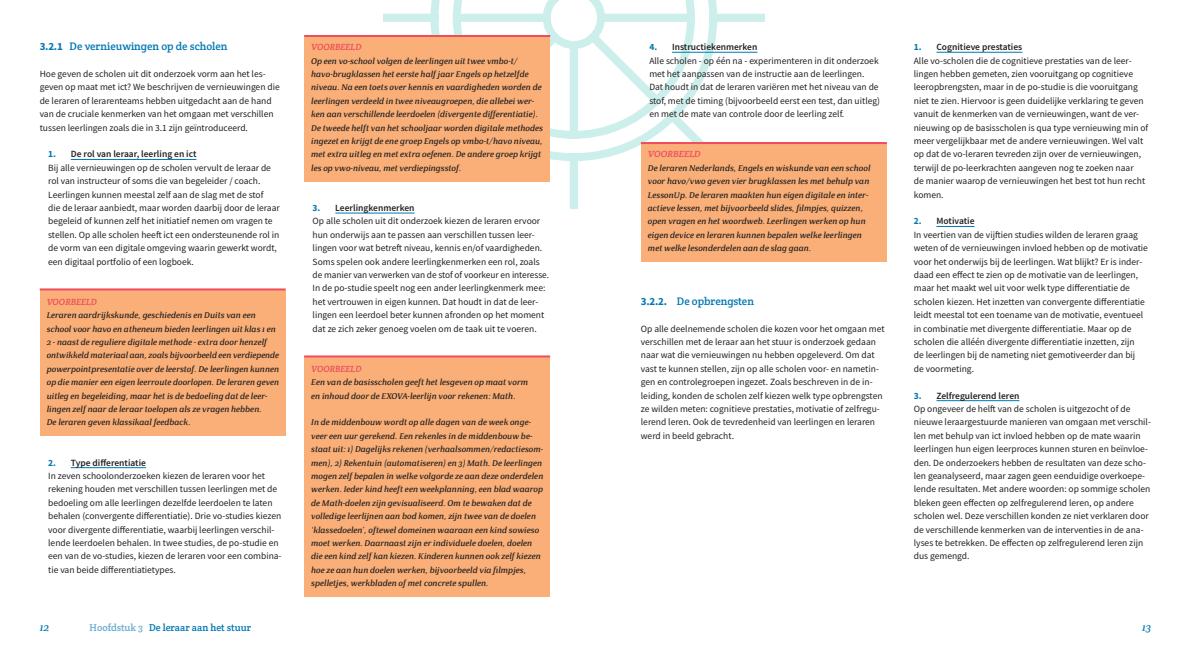
<style>
.page{position:relative;width:1191px;height:652px;background:#fff}
.page>*{position:absolute;margin:0;border:0;box-sizing:border-box;transform-origin:0 0}
.KOP_3_sub-sub_kop{font:11px "Crete Round";color:#0077b2}
.t1{font:italic 100 11px "Crete";color:#0077b2}
.KOP_1_hoofdst{font:10px "Crete Round";color:#0077b2}
.broodtekst{font:9.5px/13.4px "Source Sans Pro";color:#231f20}
.KADER_voorbeeld{font:italic 9px "Crete Round";color:#ef4d5e}
.KADER_voorbeeld-2{font:italic 9px "Crete Round";color:#ef4d5e;scale:1.05 1}
.KADER_voorbeeld-3{font:italic 100 8.5px/13.4px "Crete";color:#231f20}
.s1{font-family:"Source Sans Pro";font-weight:700}
.s2{font-weight:700;color:#0077b2}
.s3{font-weight:600}
.s4{color:#6caad2}
</style>
<div class="page">
<svg style="left:382px;top:0;width:383px;height:209px"></svg>
<hr style="left:71px;top:159px;width:125px;height:1px;background:#0077b2">
<div style="left:40px;top:290px;width:246px;height:25px;background:#f9af77"></div>
<div style="left:40px;top:303px;width:246px;height:133px;background:#f9af77"></div>
<hr style="left:71px;top:467px;width:75px;height:1px;background:#0077b2">
<hr style="left:40px;top:288px;width:246px;height:2px;background:#ef4d5e">
<div style="left:304px;top:35px;width:246px;height:26px;background:#f9af77"></div>
<div style="left:304px;top:49px;width:246px;height:132px;background:#f9af77"></div>
<hr style="left:335px;top:213px;width:79px;height:1px;background:#0077b2">
<div style="left:304px;top:357px;width:246px;height:25px;background:#f9af77"></div>
<div style="left:304px;top:370px;width:246px;height:39px;background:#f9af77"></div>
<div style="left:304px;top:397px;width:246px;height:26px;background:#f9af77"></div>
<div style="left:304px;top:411px;width:246px;height:186px;background:#f9af77"></div>
<hr style="left:304px;top:355px;width:246px;height:2px;background:#ef4d5e">
<hr style="left:672px;top:52px;width:85px;height:1px;background:#0077b2">
<div style="left:641px;top:143px;width:246px;height:25px;background:#f9af77"></div>
<div style="left:641px;top:156px;width:246px;height:106px;background:#f9af77"></div>
<hr style="left:641px;top:142px;width:246px;height:2px;background:#ef4d5e">
<hr style="left:936px;top:52px;width:86px;height:1px;background:#0077b2">
<hr style="left:936px;top:226px;width:38px;height:1px;background:#0077b2">
<hr style="left:936px;top:400px;width:83px;height:1px;background:#0077b2">
<hr style="left:304px;top:35px;width:246px;height:2px;background:#ef4d5e">
<p class="KOP_3_sub-sub_kop" style="left:40px;top:39px;width:189px"><span class="s1">3.2.1</span> De vernieuwingen op de scholen</p>
<p class="broodtekst" style="left:40px;top:67px;width:242px">Hoe geven de scholen uit dit onderzoek vorm aan het les&shy;geven op maat met ict? We beschrijven de vernieuwingen die de leraren of lerarenteams hebben uitgedacht aan de hand van de cruciale kenmerken van het omgaan met verschillen tussen leerlingen zoals die in 3.1 zijn geïntroduceerd.</p>
<p class="broodtekst" style="left:48px;top:148px;width:233px"><span class="s2">1.</span> <span class="s3">De rol van leraar, leerling en ict<br></span>Bij alle vernieuwingen op de scholen vervult de leraar de rol van instructeur of soms die van begeleider / coach.<br>Leerlingen kunnen meestal zelf aan de slag met de stof<br>die de leraar aanbiedt, maar worden daarbij door de leraar begeleid of kunnen zelf het initiatief nemen om vragen te stellen. Op alle scholen heeft ict een ondersteunende rol in de vorm van een digitale omgeving waarin gewerkt wordt, een digitaal portfolio of een logboek.</p>
<p class="KADER_voorbeeld" style="left:47px;top:296px;width:52px">VOORBEELD</p>
<p class="KADER_voorbeeld-3" style="left:47px;top:309px;width:234px">Leraren aardrijkskunde, geschiedenis en Duits van een school voor havo en atheneum bieden leerlingen uit klas 1 en 2 - naast de reguliere digitale methode - extra door henzelf ontwikkeld materiaal aan, zoals bijvoorbeeld een verdiepende powerpointpresentatie over de leerstof. De leerlingen kunnen op die manier een eigen leerroute doorlopen. De leraren geven uitleg en begeleiding, maar het is de bedoeling dat de leer&shy;lingen zelf naar de leraar toelopen als ze vragen hebben.<br>De leraren geven klassikaal feedback.</p>
<p class="broodtekst" style="left:48px;top:456px;width:235px"><span class="s2">2.</span> <span class="s3">Type differentiatie<br></span>In zeven schoolonderzoeken kiezen de leraren voor het rekening houden met verschillen tussen leerlingen met de bedoeling om alle leerlingen dezelfde leerdoelen te laten behalen (convergente differentiatie). Drie vo-studies kiezen voor divergente differentiatie, waarbij leerlingen verschil&shy;lende leerdoelen behalen. In twee studies, de po-studie en een van de vo-studies, kiezen de leraren voor een combina&shy;tie van beide differentiatietypes.</p>
<p class="KADER_voorbeeld" style="left:311px;top:42px;width:52px">VOORBEELD</p>
<p class="KADER_voorbeeld-3" style="left:311px;top:54px;width:233px">Op een vo-school volgen de leerlingen uit twee vmbo-t/ havo-brugklassen het eerste half jaar Engels op hetzelfde niveau. Na een toets over kennis en vaardigheden worden de leerlingen verdeeld in twee niveaugroepen, die allebei wer&shy;ken aan verschillende leerdoelen (divergente differentiatie).<br>De tweede helft van het schooljaar worden digitale methodes ingezet en krijgt de ene groep Engels op vmbo-t/havo niveau, met extra uitleg en met extra oefenen. De andere groep krijgt les op vwo-niveau, met verdiepingsstof.</p>
<p class="broodtekst" style="left:313px;top:201px;width:238px"><span class="s2">3.</span> <span class="s3">Leerlingkenmerken<br></span>Op alle scholen uit dit onderzoek kiezen de leraren ervoor hun onderwijs aan te passen aan verschillen tussen leer&shy;lingen voor wat betreft niveau, kennis en/of vaardigheden.<br>Soms spelen ook andere leerlingkenmerken een rol, zoals de manier van verwerken van de stof of voorkeur en interesse.<br>In de po-studie speelt nog een ander leerlingkenmerk mee: het vertrouwen in eigen kunnen. Dat houdt in dat de leer&shy;lingen een leerdoel beter kunnen afronden op het moment dat ze zich zeker genoeg voelen om de taak uit te voeren.</p>
<p class="KADER_voorbeeld" style="left:311px;top:363px;width:52px">VOORBEELD</p>
<p class="KADER_voorbeeld-3" style="left:311px;top:376px;width:218px">Een van de basisscholen geeft het lesgeven op maat vorm en inhoud door de EXOVA-leerlijn voor rekenen: Math.</p>
<p class="KADER_voorbeeld-3" style="left:311px;top:416px;width:234px">In de middenbouw wordt op alle dagen van de week onge&shy;veer een uur gerekend. Een rekenles in de middenbouw be&shy;staat uit: 1) Dagelijks rekenen (verhaalsommen/redactiesom&shy;men), 2) Rekentuin (automatiseren) en 3) Math. De leerlingen mogen zelf bepalen in welke volgorde ze aan deze onderdelen werken. Ieder kind heeft een weekplanning, een blad waarop de Math-doelen zijn gevisualiseerd. Om te bewaken dat de volledige leerlijnen aan bod komen, zijn twee van de doelen ‘klassedoelen’, oftewel domeinen waaraan een kind sowieso moet werken. Daarnaast zijn er individuele doelen, doelen die een kind zelf kan kiezen. Kinderen kunnen ook zelf kiezen hoe ze aan hun doelen werken, bijvoorbeeld via filmpjes, spelletjes, werkbladen of met concrete spullen.</p>
<p class="broodtekst" style="left:649px;top:40px;width:232px"><span class="s2">4.</span> <span class="s3">Instructiekenmerken<br></span>Alle scholen - op één na - experimenteren in dit onderzoek met het aanpassen van de instructie aan de leerlingen.<br>Dat houdt in dat de leraren variëren met het niveau van de stof, met de timing (bijvoorbeeld eerst een test, dan uitleg) en met de mate van controle door de leerling zelf.</p>
<p class="KADER_voorbeeld-2" style="left:648px;top:149px;width:52px">VOORBEELD</p>
<p class="KADER_voorbeeld-3" style="left:648px;top:161px;width:224px">De leraren Nederlands, Engels en wiskunde van een school voor havo/vwo geven vier brugklassen les met behulp van LessonUp. De leraren maakten hun eigen digitale en inter&shy;actieve lessen, met bijvoorbeeld slides, filmpjes, quizzen, open vragen en het woordweb. Leerlingen werken op hun eigen device en leraren kunnen bepalen welke leerlingen met welke lesonderdelen aan de slag gaan.</p>
<p class="KOP_3_sub-sub_kop" style="left:641px;top:294px;width:115px"><span class="s1">3.2.2.</span> De opbrengsten</p>
<p class="broodtekst" style="left:641px;top:322px;width:245px">Op alle deelnemende scholen die kozen voor het omgaan met verschillen met de leraar aan het stuur is onderzoek gedaan naar wat die vernieuwingen nu hebben opgeleverd. Om dat vast te kunnen stellen, zijn op alle scholen voor- en nametin&shy;gen en controlegroepen ingezet. Zoals beschreven in de in&shy;leiding, konden de scholen zelf kiezen welk type opbrengsten ze wilden meten: cognitieve prestaties, motivatie of zelfregu&shy;lerend leren. Ook de tevredenheid van leerlingen en leraren werd in beeld gebracht.</p>
<p class="broodtekst" style="left:913px;top:40px;width:236px"><span class="s2">1.</span> <span class="s3">Cognitieve prestaties<br></span>Alle vo-scholen die de cognitieve prestaties van de leer&shy;lingen hebben gemeten, zien vooruitgang op cognitieve leeropbrengsten, maar in de po-studie is die vooruitgang niet te zien. Hiervoor is geen duidelijke verklaring te geven vanuit de kenmerken van de vernieuwingen, want de ver&shy;nieuwing op de basisscholen is qua type vernieuwing min of meer vergelijkbaar met de andere vernieuwingen. Wel valt op dat de vo-leraren tevreden zijn over de vernieuwingen, terwijl de po-leerkrachten aangeven nog te zoeken naar<br>de manier waarop de vernieuwingen het best tot hun recht komen.</p>
<p class="broodtekst" style="left:913px;top:215px;width:236px"><span class="s2">2.</span> <span class="s3">Motivatie<br></span>In veertien van de vijftien studies wilden de leraren graag weten of de vernieuwingen invloed hebben op de motivatie voor het onderwijs bij de leerlingen. Wat blijkt? Er is inder&shy;daad een effect te zien op de motivatie van de leerlingen, maar het maakt wel uit voor welk type differentiatie de scholen kiezen. Het inzetten van convergente differentiatie leidt meestal tot een toename van de motivatie, eventueel in combinatie met divergente differentiatie. Maar op de scholen die alléén divergente differentiatie inzetten, zijn<br>de leerlingen bij de nameting niet gemotiveerder dan bij<br>de voormeting.</p>
<p class="broodtekst" style="left:913px;top:389px;width:239px"><span class="s2">3.</span> <span class="s3">Zelfregulerend leren<br></span>Op ongeveer de helft van de scholen is uitgezocht of de nieuwe leraargestuurde manieren van omgaan met verschil&shy;len met behulp van ict invloed hebben op de mate waarin leerlingen hun eigen leerproces kunnen sturen en beïnvloe&shy;den. De onderzoekers hebben de resultaten van deze scho&shy;len geanalyseerd, maar zagen geen eenduidige overkoepe&shy;lende resultaten. Met andere woorden: op sommige scholen bleken geen effecten op zelfregulerend leren, op andere scholen wel. Deze verschillen konden ze niet verklaren door de verschillende kenmerken van de interventies in de ana&shy;lyses te betrekken. De effecten op zelfregulerend leren zijn dus gemengd.</p>
<p class="t1" style="left:40px;top:620px;width:11px">12</p>
<p class="KOP_1_hoofdst" style="left:90px;top:621px;width:163px"><span class="s4">Hoofdstuk 3</span> De leraar aan het stuur</p>
<p class="t1" style="left:1142px;top:620px;width:11px">13</p>
</div>
